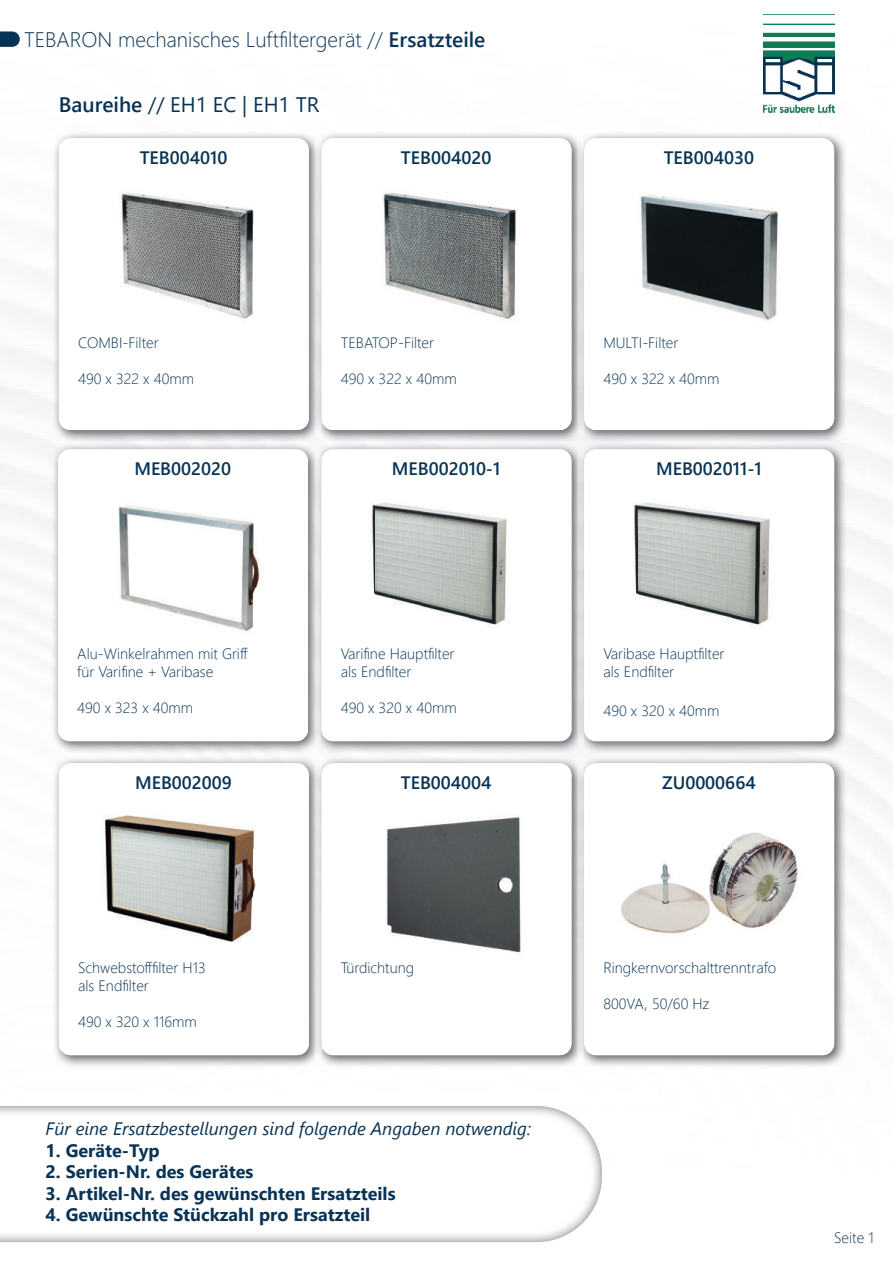
<style>
.page{position:relative;width:893px;height:1263px;background:#fff}
.page>*{position:absolute;margin:0;border:0;box-sizing:border-box;transform-origin:0 0}
.t1{font:300 21px "Segoe UI";color:#093355}
.t2{font:21px "Segoe UI";color:#093355}
.t3{font:700 18px "Segoe UI";color:#093355}
.t4{font:600 18px "Segoe UI";color:#093355}
.t5{font:italic 18px "Segoe UI";color:#093355}
.t6{font:600 18px "Segoe UI";color:#093351}
.t7{font:300 15px/18px "Segoe UI";color:#093355}
.t8{font:300 15px "Segoe UI";color:#093351}
.s1{font-weight:600}
</style>
<div class="page">
<img style="left:0;top:14px;width:893px;height:1229px">
<img style="left:764px;top:15px;width:70px;height:97px">
<img style="left:53px;top:132px;width:525px;height:311px">
<div style="left:59px;top:138px;width:250px;height:292px;background:#fff;border-radius:12px"></div>
<img style="left:121px;top:192px;width:133px;height:127px">
<img style="left:315px;top:132px;width:6px;height:311px">
<div style="left:322px;top:138px;width:249px;height:292px;background:#fff;border-radius:12px"></div>
<img style="left:382px;top:192px;width:135px;height:128px">
<img style="left:584px;top:132px;width:262px;height:622px">
<img style="left:578px;top:132px;width:6px;height:311px">
<div style="left:584px;top:138px;width:250px;height:292px;background:#fff;border-radius:12px"></div>
<img style="left:638px;top:195px;width:140px;height:125px">
<img style="left:53px;top:757px;width:262px;height:311px">
<div style="left:59px;top:763px;width:250px;height:292px;background:#fff;border-radius:12px"></div>
<img style="left:113px;top:815px;width:141px;height:35px">
<img style="left:105px;top:850px;width:151px;height:92px">
<img style="left:320px;top:443px;width:264px;height:311px">
<div style="left:322px;top:449px;width:249px;height:292px;background:#fff;border-radius:12px"></div>
<img style="left:370px;top:501px;width:137px;height:126px">
<div style="left:584px;top:449px;width:250px;height:292px;background:#fff;border-radius:12px"></div>
<img style="left:632px;top:501px;width:138px;height:126px">
<img style="left:52px;top:443px;width:268px;height:311px">
<div style="left:58px;top:449px;width:250px;height:292px;background:#fff;border-radius:12px"></div>
<img style="left:118px;top:505px;width:145px;height:128px">
<img style="left:321px;top:757px;width:257px;height:311px">
<img style="left:315px;top:757px;width:6px;height:311px">
<div style="left:322px;top:763px;width:249px;height:292px;background:#fff;border-radius:12px"></div>
<img style="left:387px;top:816px;width:134px;height:138px">
<svg style="left:0;top:31px;width:20px;height:16px"></svg>
<img style="left:0;top:1106px;width:602px;height:136px">
<img style="left:584px;top:757px;width:262px;height:311px">
<img style="left:578px;top:757px;width:6px;height:311px">
<div style="left:584px;top:763px;width:250px;height:292px;background:#fff;border-radius:12px"></div>
<img style="left:723px;top:832px;width:70px;height:18px">
<img style="left:621px;top:850px;width:179px;height:85px">
<h1 class="t1" style="left:24px;top:19px;width:463px">TEBARON mechanisches Luftfiltergerät // <span class="s1">Ersatzteile</span></h1>
<h1 class="t2" style="left:59px;top:96px;width:262px"><span class="s1">Baureihe</span> // EH1 EC | EH1 TR</h1>
<p class="t6" style="left:140px;top:151px;width:89px">TEB004010</p>
<p class="t6" style="left:401px;top:151px;width:92px">TEB004020</p>
<p class="t4" style="left:664px;top:151px;width:92px">TEB004030</p>
<p class="t8" style="left:78px;top:336px;width:82px">COMBI-Filter</p>
<p class="t8" style="left:78px;top:372px;width:118px">490 x 322 x 40mm</p>
<p class="t8" style="left:341px;top:336px;width:95px">TEBATOP-Filter</p>
<p class="t8" style="left:341px;top:372px;width:118px">490 x 322 x 40mm</p>
<p class="t7" style="left:603px;top:335px;width:76px">MULTI-Filter</p>
<p class="t8" style="left:603px;top:372px;width:118px">490 x 322 x 40mm</p>
<p class="t4" style="left:134px;top:463px;width:98px">MEB002020</p>
<p class="t4" style="left:392px;top:463px;width:110px">MEB002010-1</p>
<p class="t4" style="left:656px;top:463px;width:107px">MEB002011-1</p>
<p class="t7" style="left:77px;top:643px;width:172px">Alu-Winkelrahmen mit Griff für Varifine + Varibase</p>
<p class="t8" style="left:77px;top:701px;width:118px">490 x 323 x 40mm</p>
<p class="t7" style="left:341px;top:643px;width:115px">Varifine Hauptfilter als Endfilter</p>
<p class="t7" style="left:341px;top:700px;width:118px">490 x 320 x 40mm</p>
<p class="t7" style="left:603px;top:643px;width:123px">Varibase Hauptfilter als Endfilter</p>
<p class="t7" style="left:603px;top:703px;width:118px">490 x 320 x 40mm</p>
<p class="t4" style="left:135px;top:776px;width:98px">MEB002009</p>
<p class="t4" style="left:401px;top:776px;width:92px">TEB004004</p>
<p class="t4" style="left:662px;top:776px;width:95px">ZU0000664</p>
<p class="t7" style="left:78px;top:957px;width:129px">Schwebstofffilter H13 als Endfilter</p>
<p class="t7" style="left:78px;top:1011px;width:120px">490 x 320 x 116mm</p>
<p class="t7" style="left:341px;top:960px;width:75px">Türdichtung</p>
<p class="t7" style="left:603px;top:960px;width:174px">Ringkernvorschalttrenntrafo</p>
<p class="t7" style="left:603px;top:993px;width:108px">800VA, 50/60 Hz</p>
<p class="t5" style="left:46px;top:1121px;width:487px">Für eine Ersatzbestellungen sind folgende Angaben notwendig:</p>
<p class="t3" style="left:46px;top:1143px;width:116px">1. Geräte-Typ</p>
<p class="t3" style="left:46px;top:1165px;width:209px">2. Serien-Nr. des Gerätes</p>
<p class="t3" style="left:46px;top:1186px;width:351px">3. Artikel-Nr. des gewünschten Ersatzteils</p>
<p class="t3" style="left:46px;top:1208px;width:326px">4. Gewünschte Stückzahl pro Ersatzteil</p>
<p class="t7" style="left:834px;top:1227px;width:41px">Seite 1</p>
</div>
